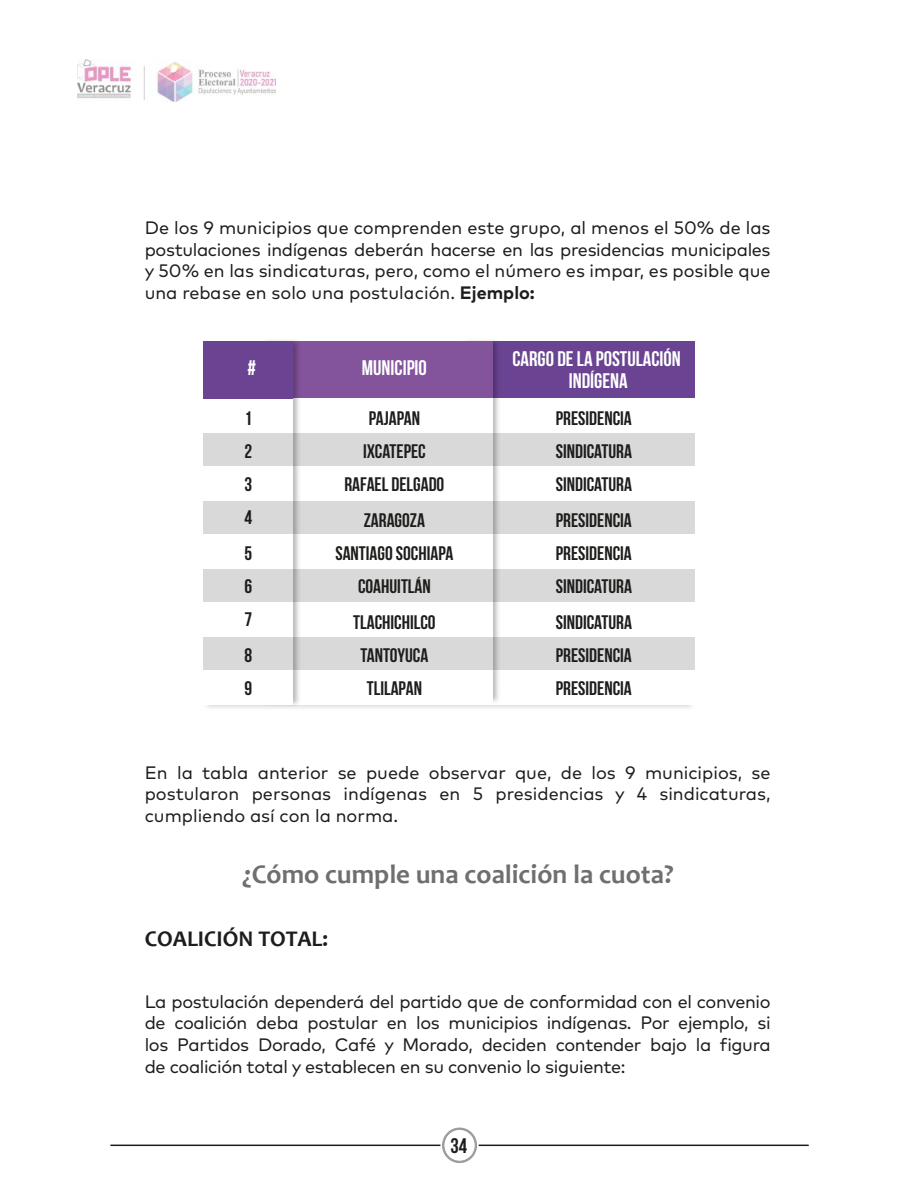
<style>
.page{position:relative;width:918px;height:1188px;background:#fff}
.page>*{position:absolute;margin:0;border:0;box-sizing:border-box;transform-origin:0 0}
.t1{font:700 27px "Candara";color:#6f6f6e}
.t2{font:700 22.5px "Candara";color:#1d1d1b}
.t3{font:700 21px/22.2px "Bebas Neue";color:#fff;text-align:center}
.t4{font:700 21px "Bebas Neue";color:#1d1d1b}
.t5{font:700 19.5px/33px "Bebas Neue";color:#1d1d1b;text-align:justify}
.t6{font:18px/21.6px "Mark Pro";color:#1d1d1b;text-align:justify}
.s1{font-weight:700}
</style>
<div class="page">
<div style="left:493px;top:341px;width:202px;height:59px;background:#6a4493"></div>
<div style="left:493px;top:398px;width:202px;height:35px;background:#fff"></div>
<div style="left:493px;top:433px;width:202px;height:33px;background:#d9d9d9"></div>
<div style="left:493px;top:501px;width:202px;height:33px;background:#d9d9d9"></div>
<div style="left:493px;top:569px;width:202px;height:33px;background:#d9d9d9"></div>
<div style="left:493px;top:637px;width:202px;height:33px;background:#d9d9d9"></div>
<img style="left:411px;top:340px;width:139px;height:370px">
<div style="left:293px;top:341px;width:200px;height:59px;background:#83539c"></div>
<div style="left:293px;top:398px;width:200px;height:35px;background:#fff"></div>
<div style="left:293px;top:433px;width:200px;height:33px;background:#d9d9d9"></div>
<div style="left:293px;top:466px;width:200px;height:35px;background:#fff"></div>
<div style="left:293px;top:501px;width:200px;height:33px;background:#d9d9d9"></div>
<div style="left:293px;top:534px;width:200px;height:35px;background:#fff"></div>
<div style="left:293px;top:569px;width:200px;height:33px;background:#d9d9d9"></div>
<div style="left:293px;top:602px;width:200px;height:35px;background:#fff"></div>
<div style="left:293px;top:637px;width:200px;height:33px;background:#d9d9d9"></div>
<div style="left:293px;top:670px;width:200px;height:35px;background:#fff"></div>
<img style="left:211px;top:340px;width:140px;height:370px">
<div style="left:204px;top:398px;width:89px;height:35px;background:#fff"></div>
<div style="left:204px;top:433px;width:89px;height:33px;background:#d9d9d9"></div>
<div style="left:204px;top:466px;width:89px;height:35px;background:#fff"></div>
<div style="left:204px;top:501px;width:89px;height:33px;background:#d9d9d9"></div>
<div style="left:204px;top:534px;width:89px;height:35px;background:#fff"></div>
<div style="left:204px;top:569px;width:89px;height:33px;background:#d9d9d9"></div>
<div style="left:204px;top:602px;width:89px;height:35px;background:#fff"></div>
<div style="left:204px;top:637px;width:89px;height:33px;background:#d9d9d9"></div>
<div style="left:204px;top:670px;width:89px;height:35px;background:#fff"></div>
<div style="left:204px;top:341px;width:89px;height:57px;background:#6a4493"></div>
<hr style="left:110px;top:1145px;width:699px;height:1px;background:#1d1d1b">
<div style="left:440px;top:1126px;width:39px;height:39px;background:#fff;border-radius:50%"></div>
<svg style="left:442px;top:1127px;width:35px;height:36px"></svg>
<img style="left:77px;top:60px;width:199px;height:42px">
<p class="t6" style="left:145px;top:215px;width:627px">De los 9 municipios que comprenden este grupo, al menos el 50% de las postulaciones indígenas deberán hacerse en las presidencias municipales y 50% en las sindicaturas, pero, como el número es impar, es posible que una rebase en solo una postulación. <span class="s1">Ejemplo:</span></p>
<p class="t3" style="left:247px;top:357px;width:10px">#</p>
<p class="t5" style="left:244px;top:401px;width:9px">1<br>2<br>3<br>4</p>
<p class="t5" style="left:244px;top:536px;width:9px">5<br>6<br>7</p>
<p class="t5" style="left:244px;top:638px;width:9px">8<br>9</p>
<p class="t3" style="left:362px;top:357px;width:66px">MUNICIPIO</p>
<p class="t5" style="left:344px;top:401px;width:101px;text-align:center">PAJAPAN<br>IXCATEPEC<br>RAFAEL DELGADO</p>
<p class="t5" style="left:335px;top:503px;width:120px;text-align:center">ZARAGOZA<br>SANTIAGO SOCHIAPA<br>COAHUITLÁN</p>
<p class="t5" style="left:353px;top:605px;width:84px;text-align:center">TLACHICHILCO<br>TANTOYUCA<br>TLILAPAN</p>
<p class="t3" style="left:512px;top:347px;width:170px">CARGO DE LA POSTULACIÓN<br>INDÍGENA</p>
<p class="t5" style="left:556px;top:401px;width:78px">PRESIDENCIA SINDICATURA SINDICATURA</p>
<p class="t5" style="left:556px;top:503px;width:78px">PRESIDENCIA PRESIDENCIA SINDICATURA</p>
<p class="t5" style="left:556px;top:605px;width:78px">SINDICATURA PRESIDENCIA PRESIDENCIA</p>
<p class="t6" style="left:145px;top:760px;width:627px">En la tabla anterior se puede observar que, de los 9 municipios, se postularon personas indígenas en 5 presidencias y 4 sindicaturas, cumpliendo así con la norma.</p>
<h1 class="t1" style="left:242px;top:858px;width:433px">¿Cómo cumple una coalición la cuota?</h1>
<p class="t2" style="left:145px;top:925px;width:185px">COALICIÓN TOTAL:</p>
<p class="t6" style="left:145px;top:989px;width:627px">La postulación dependerá del partido que de conformidad con el convenio de coalición deba postular en los municipios indígenas. Por ejemplo, si los Partidos Dorado, Café y Morado, deciden contender bajo la figura de coalición total y establecen en su convenio lo siguiente:</p>
<p class="t4" style="left:451px;top:1134px;width:18px">34</p>
</div>
